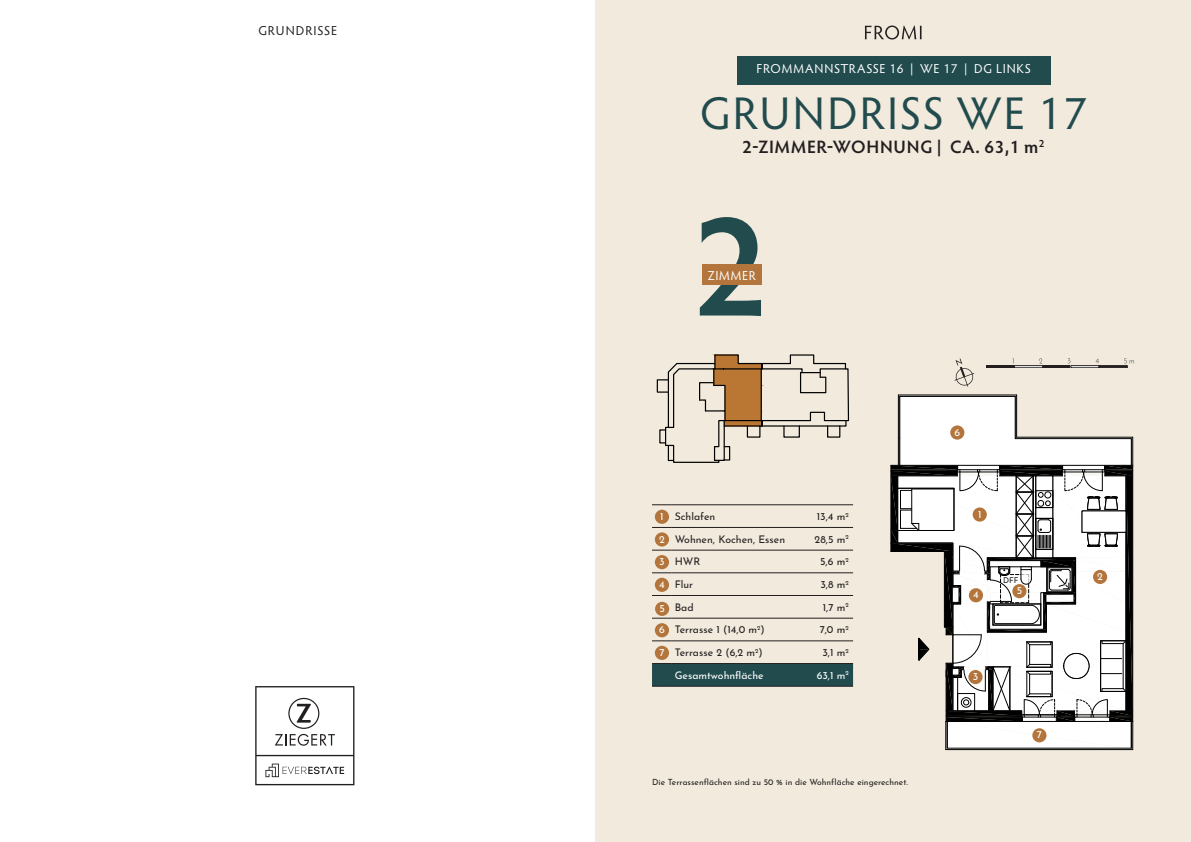
<style>
.page{position:relative;width:1191px;height:842px;background:#fff}
.page>*{position:absolute;margin:0;border:0;box-sizing:border-box;transform-origin:0 0}
.t1{font:600 145px "Hypatia Sans Pro";color:#224b4e}
._2_1_Head_DE{font:46px "Hypatia Sans Pro";letter-spacing:.04em;color:#224b4e}
._4_1_Karte_Subhead{font:600 18px "Hypatia Sans Pro";letter-spacing:.04em;color:#231f20}
._2_0_Overhead{font:13px "Hypatia Sans Pro";letter-spacing:.055em;color:#fff}
._4_Reiter{font:13px "Hypatia Sans Pro";letter-spacing:.065em;color:#231f20}
._2_1_Head_DE-2{font:13px "Hypatia Sans Pro";letter-spacing:.06em;color:#fff}
._1_1_Copy_DE{font:10.5px "Josefin Sans";color:#231f20}
._1_1_Copy_DE-2{font:10.5px "Josefin Sans";color:#fff}
._4_4_Map-Zahl{font:10.5px "Josefin Sans";color:#fff}
._2_0_Overhead-2{font:8.5px "Josefin Sans";color:#231f20}
._4_4_Map-Zahl-2{font:8px "Josefin Sans";color:#231f20}
</style>
<div class="page">
<div style="left:595px;top:0;width:596px;height:842px;background:#f1eadd"></div>
<div style="left:656px;top:379px;width:13px;height:14px;border:1px solid #000"></div>
<svg style="left:664px;top:354px;width:185px;height:109px"></svg>
<svg style="left:652px;top:505px;width:20px;height:1px"></svg>
<hr style="left:672px;top:505px;width:130px;height:1px;background:#231f20">
<hr style="left:802px;top:505px;width:51px;height:1px;background:#231f20">
<svg style="left:652px;top:527px;width:20px;height:1px"></svg>
<hr style="left:672px;top:527px;width:130px;height:1px;background:#231f20">
<hr style="left:802px;top:527px;width:51px;height:1px;background:#231f20">
<svg style="left:652px;top:550px;width:20px;height:1px"></svg>
<hr style="left:672px;top:550px;width:130px;height:1px;background:#231f20">
<hr style="left:802px;top:550px;width:51px;height:1px;background:#231f20">
<svg style="left:652px;top:573px;width:20px;height:1px"></svg>
<hr style="left:672px;top:573px;width:130px;height:1px;background:#231f20">
<hr style="left:802px;top:573px;width:51px;height:1px;background:#231f20">
<svg style="left:652px;top:595px;width:20px;height:1px"></svg>
<hr style="left:672px;top:595px;width:130px;height:1px;background:#231f20">
<hr style="left:802px;top:595px;width:51px;height:1px;background:#231f20">
<svg style="left:652px;top:618px;width:20px;height:1px"></svg>
<hr style="left:672px;top:618px;width:130px;height:1px;background:#231f20">
<hr style="left:802px;top:618px;width:51px;height:1px;background:#231f20">
<svg style="left:652px;top:641px;width:20px;height:1px"></svg>
<hr style="left:672px;top:641px;width:130px;height:1px;background:#231f20">
<hr style="left:802px;top:641px;width:51px;height:1px;background:#231f20">
<svg style="left:652px;top:663px;width:201px;height:24px;background:#22484b"></svg>
<hr style="left:672px;top:686px;width:130px;height:1px;background:#231f20">
<hr style="left:802px;top:686px;width:51px;height:1px;background:#231f20">
<div style="left:655px;top:510px;width:14px;height:14px;background:#b3753b;border-radius:50%"></div>
<div style="left:655px;top:532px;width:14px;height:14px;background:#b3753b;border-radius:50%"></div>
<div style="left:655px;top:555px;width:14px;height:14px;background:#b3753b;border-radius:50%"></div>
<div style="left:655px;top:578px;width:14px;height:14px;background:#b3753b;border-radius:50%"></div>
<div style="left:655px;top:623px;width:14px;height:14px;background:#b3753b;border-radius:50%"></div>
<div style="left:655px;top:646px;width:14px;height:14px;background:#b3753b;border-radius:50%"></div>
<div style="left:702px;top:264px;width:59px;height:21px;background:#b3753b"></div>
<hr style="left:945px;top:749px;width:187px;height:1px;background:#000">
<svg style="left:890px;top:395px;width:243px;height:354px"></svg>
<div style="left:972px;top:507px;width:14px;height:15px;background:#b3753b;border-radius:50%"></div>
<div style="left:1093px;top:570px;width:14px;height:14px;background:#b3753b;border-radius:50%"></div>
<div style="left:968px;top:670px;width:14px;height:14px;background:#b3753b;border-radius:50%"></div>
<div style="left:969px;top:588px;width:14px;height:14px;background:#b3753b;border-radius:50%"></div>
<div style="left:1012px;top:584px;width:14px;height:14px;background:#b3753b;border-radius:50%"></div>
<div style="left:950px;top:425px;width:14px;height:15px;background:#b3753b;border-radius:50%"></div>
<svg style="left:255px;top:686px;width:99px;height:99px"></svg>
<div style="left:737px;top:57px;width:313px;height:28px;background:#224b4e"></div>
<svg style="left:954px;top:358px;width:20px;height:29px"></svg>
<div style="left:986px;top:365px;width:28px;height:3px;border:1px solid #231f20"></div>
<div style="left:1042px;top:365px;width:29px;height:3px;border:1px solid #231f20"></div>
<div style="left:1070px;top:365px;width:29px;height:3px;border:1px solid #231f20"></div>
<div style="left:1014px;top:365px;width:28px;height:3px;border:1px solid #231f20"></div>
<div style="left:1099px;top:365px;width:28px;height:3px;background:#231f20;border:1px solid #231f20"></div>
<svg style="left:1124px;top:358px;width:10px;height:5px"></svg>
<div style="left:1032px;top:728px;width:14px;height:14px;background:#b3753b;border-radius:50%"></div>
<div style="left:655px;top:602px;width:14px;height:14px;background:#b3753b;border-radius:50%"></div>
<svg style="left:865px;top:26px;width:56px;height:13px"></svg>
<p class="_4_Reiter" style="left:258px;top:22px;width:80px">GRUNDRISSE</p>
<p class="_2_0_Overhead" style="left:756px;top:60px;width:276px">FROMMANNSTRASSE 16 | WE 17 | DG LINKS</p>
<p class="_2_1_Head_DE" style="left:700px;top:82px;width:389px">GRUNDRISS WE 17</p>
<p class="_4_1_Karte_Subhead" style="left:742px;top:134px;width:303px">2-ZIMMER-WOHNUNG | CA. 63,1 m<sup>2</sup></p>
<h1 class="t1" style="left:690px;top:165px;width:79px">2</h1>
<p class="_2_1_Head_DE-2" style="left:708px;top:266px;width:50px">ZIMMER</p>
<p class="_4_4_Map-Zahl" style="left:660px;top:507px;width:5px">1</p>
<p class="_1_1_Copy_DE" style="left:674px;top:508px;width:42px">Schlafen</p>
<p class="_1_1_Copy_DE" style="left:816px;top:508px;width:34px">13,4 m<sup>2</sup></p>
<p class="_4_4_Map-Zahl" style="left:659px;top:530px;width:7px">2</p>
<p class="_1_1_Copy_DE" style="left:674px;top:530px;width:112px">Wohnen, Kochen, Essen</p>
<p class="_1_1_Copy_DE" style="left:814px;top:530px;width:36px">28,5 m<sup>2</sup></p>
<p class="_4_4_Map-Zahl" style="left:659px;top:553px;width:7px">3</p>
<p class="_1_1_Copy_DE" style="left:674px;top:553px;width:27px">HWR</p>
<p class="_1_1_Copy_DE" style="left:820px;top:553px;width:30px">5,6 m<sup>2</sup></p>
<p class="_4_4_Map-Zahl" style="left:659px;top:575px;width:7px">4</p>
<p class="_1_1_Copy_DE" style="left:674px;top:576px;width:20px">Flur</p>
<p class="_1_1_Copy_DE" style="left:820px;top:576px;width:30px">3,8 m<sup>2</sup></p>
<p class="_1_1_Copy_DE" style="left:674px;top:598px;width:20px">Bad</p>
<p class="_1_1_Copy_DE" style="left:822px;top:598px;width:28px">1,7 m<sup>2</sup></p>
<p class="_4_4_Map-Zahl" style="left:659px;top:621px;width:7px">6</p>
<p class="_1_1_Copy_DE" style="left:674px;top:621px;width:92px">Terrasse 1 (14,0 m<sup>2</sup>)</p>
<p class="_1_1_Copy_DE" style="left:819px;top:621px;width:31px">7,0 m<sup>2</sup></p>
<p class="_4_4_Map-Zahl" style="left:659px;top:643px;width:7px">7</p>
<p class="_1_1_Copy_DE" style="left:674px;top:644px;width:90px">Terrasse 2 (6,2 m<sup>2</sup>)</p>
<p class="_1_1_Copy_DE" style="left:822px;top:644px;width:28px">3,1 m<sup>2</sup></p>
<p class="_1_1_Copy_DE-2" style="left:674px;top:666px;width:90px">Gesamtwohnfläche</p>
<p class="_1_1_Copy_DE-2" style="left:816px;top:666px;width:34px">63,1 m<sup>2</sup></p>
<p class="_4_4_Map-Zahl" style="left:659px;top:599px;width:7px">5</p>
<p class="_2_0_Overhead-2" style="left:652px;top:775px;width:257px">Die Terrassenflächen sind zu 50 % in die Wohnfläche eingerechnet.</p>
<p class="_1_1_Copy_DE-2" style="left:954px;top:423px;width:7px">6</p>
<p class="_4_4_Map-Zahl" style="left:978px;top:505px;width:5px">1</p>
<p class="_4_4_Map-Zahl" style="left:973px;top:586px;width:7px">4</p>
<p class="_4_4_Map-Zahl-2" style="left:1003px;top:573px;width:17px">DFF</p>
<p class="_4_4_Map-Zahl" style="left:1016px;top:582px;width:7px">5</p>
<p class="_4_4_Map-Zahl" style="left:972px;top:668px;width:7px">3</p>
<p class="_4_4_Map-Zahl" style="left:1036px;top:726px;width:7px">7</p>
<p class="_4_4_Map-Zahl" style="left:1097px;top:568px;width:7px">2</p>
</div>
